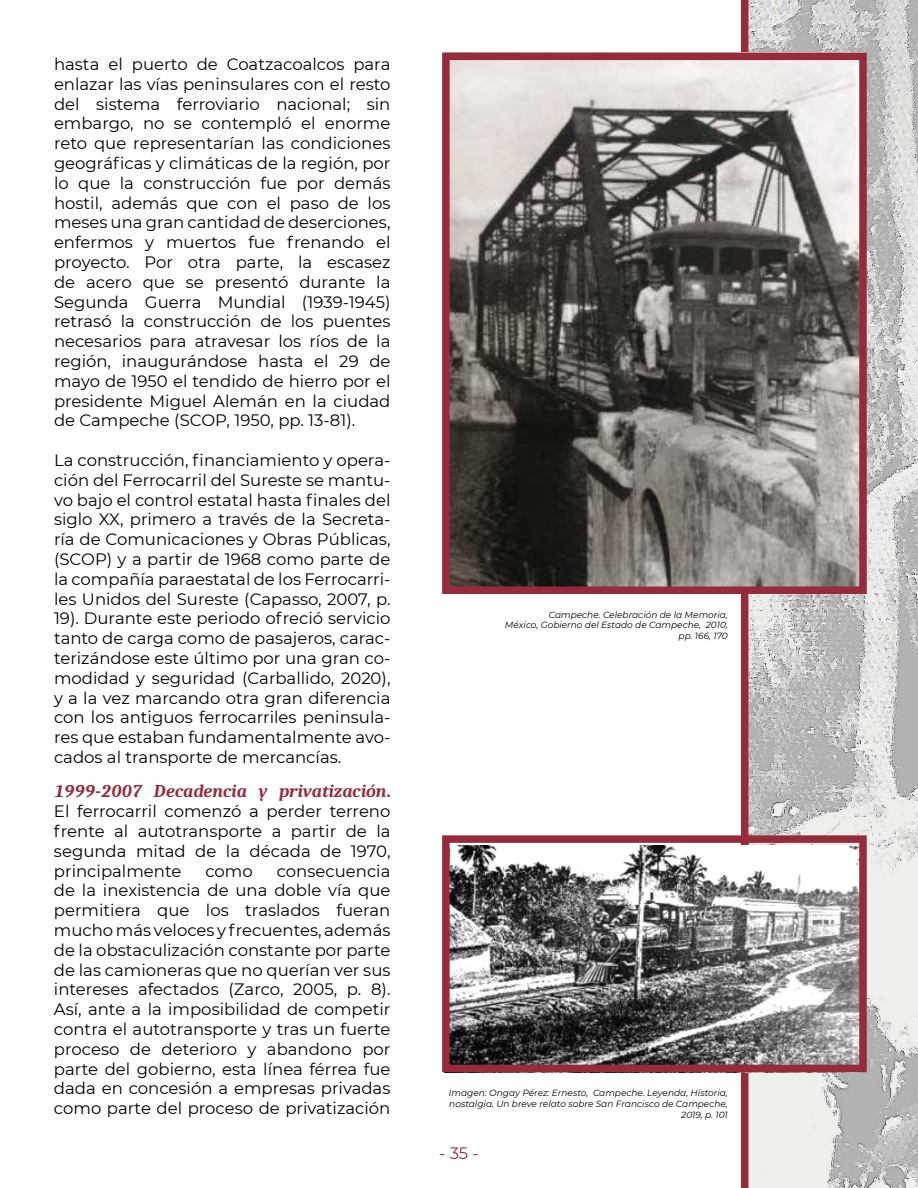
<style>
.page{position:relative;width:918px;height:1188px;background:#fff}
.page>*{position:absolute;margin:0;border:0;box-sizing:border-box;transform-origin:0 0}
.t1{font:italic 700 18px "Caladea";color:#962b3b}
.t2{font:16.5px/19.8px "Montserrat";color:#000;text-align:justify}
.t3{font:16.5px "Montserrat";color:#962b3b}
.t4{font:italic 9px/10.8px "Montserrat";color:#000;text-align:right}
</style>
<div class="page">
<img style="left:748px;top:0;width:170px;height:1188px">
<div style="left:741px;top:0;width:7px;height:1188px;background:#962b3b"></div>
<img style="left:451px;top:62px;width:407px;height:523px">
<div style="left:442px;top:53px;width:425px;height:541px;border:8px solid #962b3b"></div>
<img style="left:451px;top:845px;width:407px;height:218px">
<div style="left:442px;top:835px;width:425px;height:237px;border:8px solid #962b3b"></div>
<p class="t2" style="left:54px;top:54px;width:338px">hasta el puerto de Coatzacoalcos para enlazar las vías peninsulares con el resto del sistema ferroviario nacional; sin embargo, no se contempló el enorme reto que representarían las condiciones geográficas y climáticas de la región, por lo que la construcción fue por demás hostil, además que con el paso de los meses una gran cantidad de deserciones, enfermos y muertos fue frenando el proyecto. Por otra parte, la escasez de acero que se presentó durante la Segunda Guerra Mundial (1939-1945) retrasó la construcción de los puentes necesarios para atravesar los ríos de la región, inaugurándose hasta el 29 de mayo de 1950 el tendido de hierro por el presidente Miguel Alemán en la ciudad de Campeche (SCOP, 1950, pp. 13-81).</p>
<p class="t2" style="left:54px;top:450px;width:338px">La construcción, financiamiento y opera&shy;ción del Ferrocarril del Sureste se mantu&shy;vo bajo el control estatal hasta finales del siglo XX, primero a través de la Secreta&shy;ría de Comunicaciones y Obras Públicas, (SCOP) y a partir de 1968 como parte de la compañía paraestatal de los Ferrocarri&shy;les Unidos del Sureste (Capasso, 2007, p.<br>19). Durante este periodo ofreció servicio tanto de carga como de pasajeros, carac&shy;terizándose este último por una gran co&shy;modidad y seguridad (Carballido, 2020), y a la vez marcando otra gran diferencia con los antiguos ferrocarriles peninsula&shy;res que estaban fundamentalmente avo&shy;cados al transporte de mercancías.</p>
<p class="t1" style="left:54px;top:780px;width:338px">1999-2007 Decadencia y privatización.</p>
<p class="t2" style="left:54px;top:801px;width:338px">El ferrocarril comenzó a perder terreno frente al autotransporte a partir de la segunda mitad de la década de 1970, principalmente</p>
<p class="t2" style="left:54px;top:860px;width:338px;text-indent:223px">consecuencia de la inexistencia de una doble vía que permitiera que los traslados fueran mucho más veloces y frecuentes, además de la obstaculización constante por parte de las camioneras que no querían ver sus intereses afectados (Zarco, 2005, p. 8).<br>Así, ante a la imposibilidad de competir contra el autotransporte y tras un fuerte proceso de deterioro y abandono por parte del gobierno, esta línea férrea fue dada en concesión a empresas privadas como parte del proceso de privatización</p>
<p class="t2" style="left:205px;top:860px;width:49px">como</p>
<p class="t4" style="left:505px;top:609px;width:224px">Campeche. Celebración de la Memoria,<br>México, Gobierno del Estado de Campeche, 2010, pp. 166, 170</p>
<p class="t4" style="left:449px;top:1088px;width:281px">Imagen: Ongay Pérez: Ernesto, Campeche. Leyenda, Historia, nostalgia. Un breve relato sobre San Francisco de Campeche,<br>2019, p. 101</p>
<p class="t3" style="left:439px;top:1142px;width:41px">- 35 -</p>
</div>
